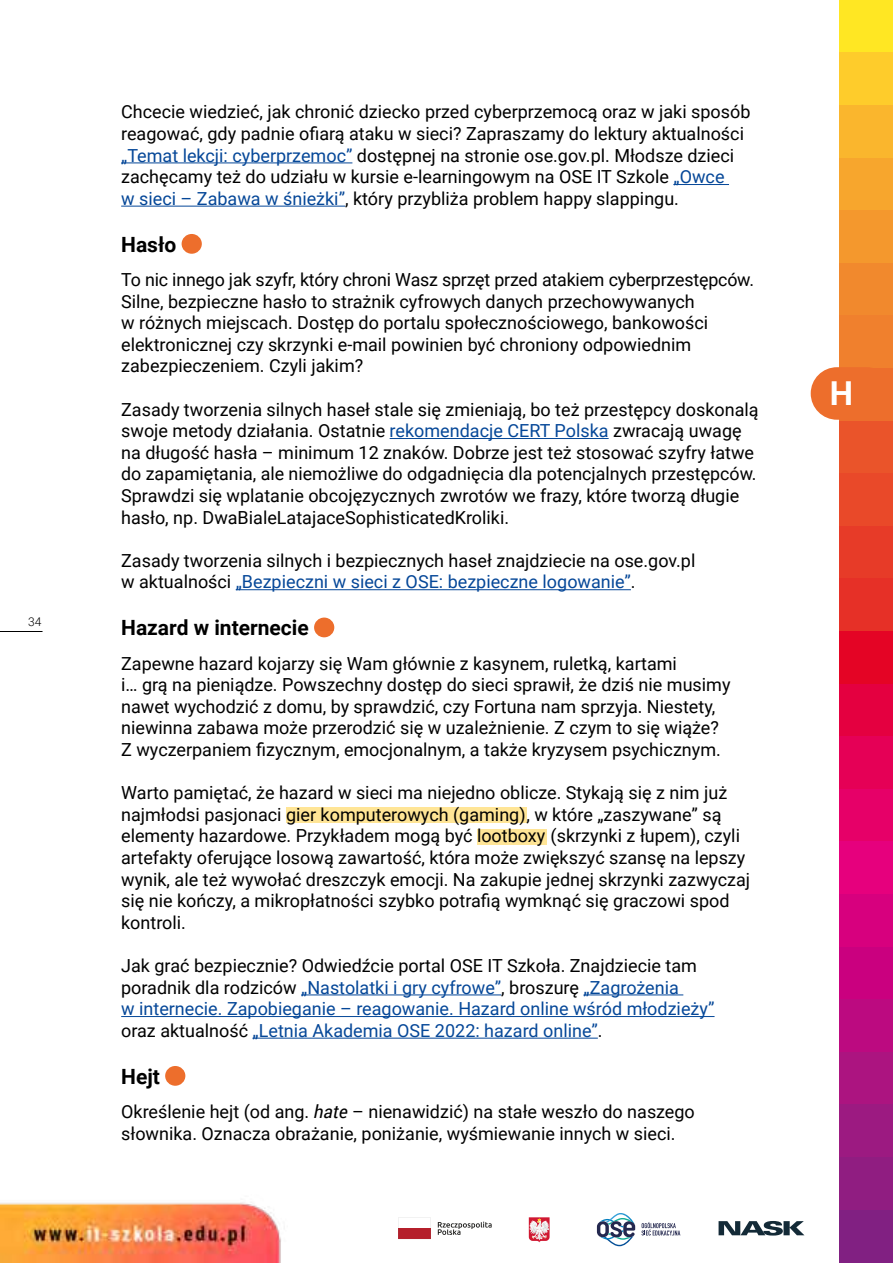
<style>
.page{position:relative;width:893px;height:1263px;background:#fff}
.page>*{position:absolute;margin:0;border:0;box-sizing:border-box;transform-origin:0 0}
.t1{font:700 33px "Roboto";color:#fff}
.t2{font:700 21px "Roboto";color:#000}
.t3{font:18px/21.6px "Roboto";color:#000}
.t4{font:18px/21.6px "Roboto";color:#054798}
.t5{font:300 12px "Roboto";color:#000}
.s1{color:#054798}
.s2{color:#000}
.s3{font-style:italic}
</style>
<div class="page">
<img style="left:1px;top:1184px;width:839px;height:79px">
<svg style="left:719px;top:1221px;width:85px;height:14px"></svg>
<svg style="left:438px;top:1221px;width:54px;height:14px"></svg>
<svg style="left:398px;top:1217px;width:33px;height:22px"></svg>
<svg style="left:642px;top:1222px;width:38px;height:13px"></svg>
<svg style="left:597px;top:1213px;width:39px;height:33px"></svg>
<svg style="left:529px;top:1217px;width:21px;height:25px"></svg>
<div style="left:840px;top:1243px;width:53px;height:20px;background:#812082"></div>
<hr style="left:0;top:631px;width:43px;height:1px;background:#000">
<div style="left:840px;top:0;width:53px;height:53px;background:#ffe723"></div>
<div style="left:840px;top:53px;width:53px;height:52px;background:#fecc2b"></div>
<div style="left:840px;top:105px;width:53px;height:53px;background:#fab62d"></div>
<div style="left:840px;top:158px;width:53px;height:52px;background:#f7a62d"></div>
<div style="left:840px;top:210px;width:53px;height:53px;background:#f4982d"></div>
<div style="left:840px;top:263px;width:53px;height:53px;background:#f1892d"></div>
<div style="left:840px;top:316px;width:53px;height:52px;background:#f0802d"></div>
<div style="left:840px;top:368px;width:53px;height:53px;background:#ed6e2c"></div>
<div style="left:840px;top:421px;width:53px;height:52px;background:#ea542a"></div>
<div style="left:840px;top:473px;width:53px;height:53px;background:#e94929"></div>
<div style="left:840px;top:526px;width:53px;height:53px;background:#e73b28"></div>
<div style="left:840px;top:579px;width:53px;height:52px;background:#e63027"></div>
<div style="left:840px;top:631px;width:53px;height:53px;background:#e40425"></div>
<div style="left:840px;top:684px;width:53px;height:52px;background:#e40040"></div>
<div style="left:840px;top:736px;width:53px;height:53px;background:#e50056"></div>
<div style="left:840px;top:789px;width:53px;height:53px;background:#e60068"></div>
<div style="left:840px;top:842px;width:53px;height:52px;background:#e6007d"></div>
<div style="left:840px;top:894px;width:53px;height:53px;background:#d7007e"></div>
<div style="left:840px;top:947px;width:53px;height:52px;background:#ca007f"></div>
<div style="left:840px;top:999px;width:53px;height:53px;background:#bc0a80"></div>
<div style="left:840px;top:1052px;width:53px;height:53px;background:#ac1480"></div>
<div style="left:840px;top:1105px;width:53px;height:52px;background:#9c1a81"></div>
<div style="left:840px;top:1157px;width:53px;height:53px;background:#901d81"></div>
<div style="left:840px;top:1210px;width:53px;height:52px;background:#812082"></div>
<hr style="left:121px;top:162px;width:231px;height:1px;background:#054798">
<hr style="left:673px;top:184px;width:56px;height:1px;background:#054798">
<hr style="left:121px;top:206px;width:224px;height:1px;background:#054798">
<hr style="left:390px;top:438px;width:219px;height:1px;background:#054798">
<hr style="left:236px;top:589px;width:395px;height:1px;background:#054798">
<hr style="left:301px;top:994px;width:200px;height:1px;background:#054798">
<hr style="left:584px;top:994px;width:99px;height:1px;background:#054798">
<hr style="left:121px;top:1016px;width:593px;height:1px;background:#054798">
<hr style="left:253px;top:1038px;width:345px;height:1px;background:#054798">
<div style="left:182px;top:234px;width:20px;height:20px;background:#ed6e2c;border-radius:50%"></div>
<div style="left:314px;top:617px;width:20px;height:20px;background:#ed6e2c;border-radius:50%"></div>
<div style="left:286px;top:807px;width:240px;height:16px;background:#ffe596"></div>
<div style="left:477px;top:829px;width:69px;height:15px;background:#ffe596"></div>
<div style="left:165px;top:1066px;width:20px;height:20px;background:#ed6e2c;border-radius:50%"></div>
<div style="left:811px;top:367px;width:82px;height:53px;background:#ed6e2c;border-radius:26px"></div>
<p class="t5" style="left:28px;top:614px;width:15px">34</p>
<p class="t3" style="left:121px;top:101px;width:631px">Chcecie wiedzieć, jak chronić dziecko przed cyberprzemocą oraz w jaki sposób reagować, gdy padnie ofiarą ataku w sieci? Zapraszamy do lektury aktualności <span class="s1">„Temat lekcji: cyberprzemoc”</span> dostępnej na stronie ose.gov.pl. Młodsze dzieci zachęcamy też do udziału w kursie e-learningowym na OSE IT Szkole <span class="s1">„Owce<br>w sieci – Zabawa w śnieżki”</span>, który przybliża problem happy slappingu.</p>
<p class="t2" style="left:121px;top:229px;width:57px">Hasło</p>
<p class="t3" style="left:121px;top:268px;width:634px">To nic innego jak szyfr, który chroni Wasz sprzęt przed atakiem cyberprzestępców.<br>Silne, bezpieczne hasło to strażnik cyfrowych danych przechowywanych<br>w różnych miejscach. Dostęp do portalu społecznościowego, bankowości elektronicznej czy skrzynki e-mail powinien być chroniony odpowiednim zabezpieczeniem. Czyli jakim?</p>
<p class="t3" style="left:121px;top:398px;width:639px">Zasady tworzenia silnych haseł stale się zmieniają, bo też przestępcy doskonalą swoje metody działania. Ostatnie <span class="s1">rekomendacje CERT Polska</span> zwracają uwagę na długość hasła – minimum 12 znaków. Dobrze jest też stosować szyfry łatwe do zapamiętania, ale niemożliwe do odgadnięcia dla potencjalnych przestępców.<br>Sprawdzi się wplatanie obcojęzycznych zwrotów we frazy, które tworzą długie hasło, np. DwaBialeLatajaceSophisticatedKroliki.</p>
<p class="t3" style="left:121px;top:549px;width:576px">Zasady tworzenia silnych i bezpiecznych haseł znajdziecie na ose.gov.pl w aktualności <span class="s1">„Bezpieczni w sieci z OSE: bezpieczne logowanie”</span>.</p>
<p class="t2" style="left:121px;top:613px;width:189px">Hazard w internecie</p>
<p class="t3" style="left:121px;top:652px;width:611px">Zapewne hazard kojarzy się Wam głównie z kasynem, ruletką, kartami<br>i… grą na pieniądze. Powszechny dostęp do sieci sprawił, że dziś nie musimy nawet wychodzić z domu, by sprawdzić, czy Fortuna nam sprzyja. Niestety, niewinna zabawa może przerodzić się w uzależnienie. Z czym to się wiąże?<br>Z wyczerpaniem fizycznym, emocjonalnym, a także kryzysem psychicznym.</p>
<p class="t3" style="left:121px;top:781px;width:631px">Warto pamiętać, że hazard w sieci ma niejedno oblicze. Stykają się z nim już najmłodsi pasjonaci gier komputerowych (gaming), w które „zaszywane” są elementy hazardowe. Przykładem mogą być lootboxy (skrzynki z łupem), czyli artefakty oferujące losową zawartość, która może zwiększyć szansę na lepszy wynik, ale też wywołać dreszczyk emocji. Na zakupie jednej skrzynki zazwyczaj się nie kończy, a mikropłatności szybko potrafią wymknąć się graczowi spod kontroli.</p>
<p class="t4" style="left:121px;top:954px;width:595px"><span class="s2">Jak grać bezpiecznie? Odwiedźcie portal OSE IT Szkoła. Znajdziecie tam poradnik dla rodziców</span> „Nastolatki i gry cyfrowe”<span class="s2">, broszurę</span> „Zagrożenia<br>w internecie. Zapobieganie – reagowanie. Hazard online wśród młodzieży” <span class="s2">oraz aktualność</span> „Letnia Akademia OSE 2022: hazard online”<span class="s2">.</span></p>
<p class="t2" style="left:121px;top:1061px;width:40px">Hejt</p>
<p class="t3" style="left:121px;top:1100px;width:575px">Określenie hejt (od ang. <span class="s3">hate</span> – nienawidzić) na stałe weszło do naszego słownika. Oznacza obrażanie, poniżanie, wyśmiewanie innych w sieci.</p>
<h1 class="t1" style="left:830px;top:370px;width:25px">H</h1>
</div>
